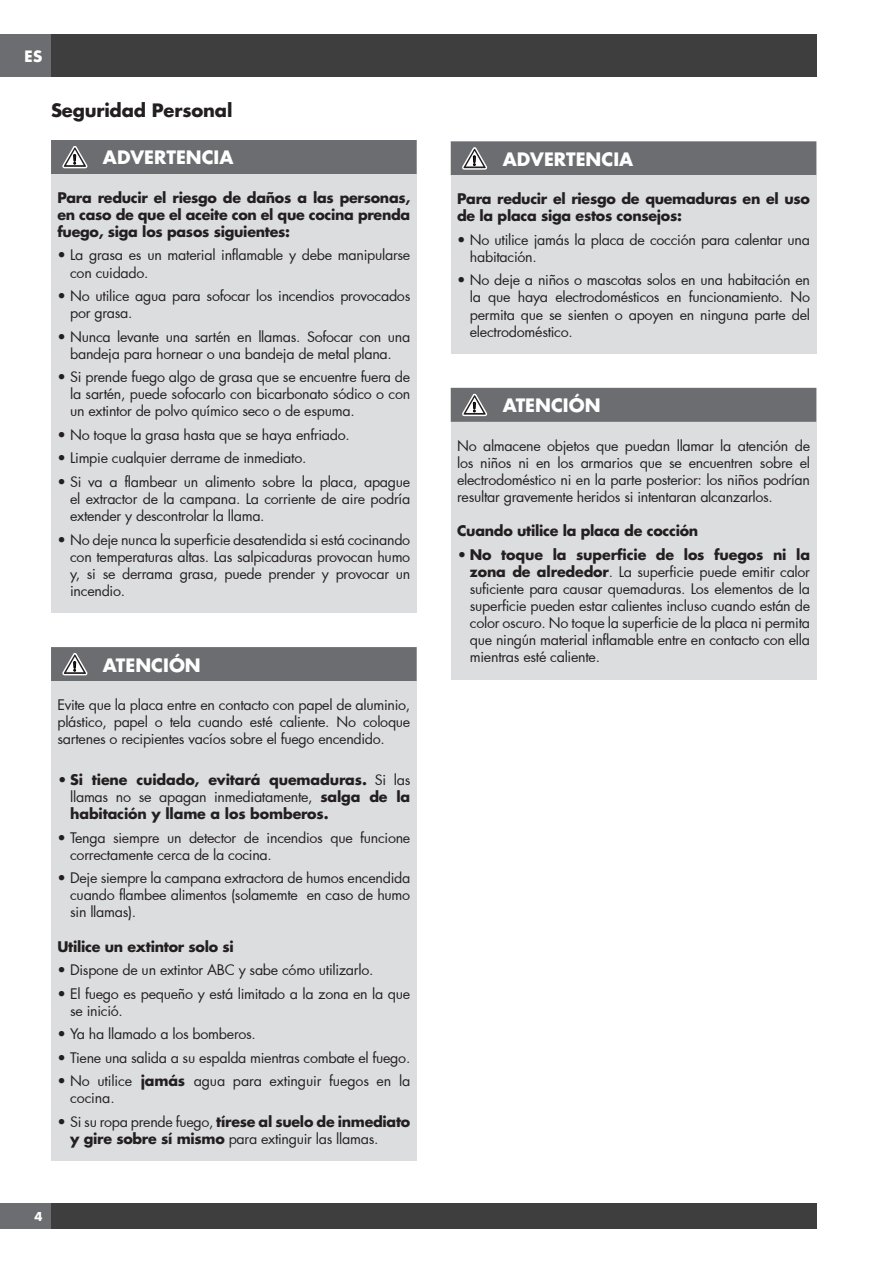
<style>
.page{position:relative;width:893px;height:1263px;background:#fff}
.page>*{position:absolute;margin:0;border:0;box-sizing:border-box;transform-origin:0 0}
.t1{font:700 18px "Futura Std";color:#fff}
.t2{font:700 18px "Futura Std";letter-spacing:-.01em;color:#231f20}
.t3{font:700 17.25px "Futura PT";color:#fff}
.t4{font:14.25px/17.1px "Futura";letter-spacing:-.02em;color:#231f20;text-align:justify}
.t5{font:700 14.25px/17.1px "Futura Std";letter-spacing:-.02em;color:#231f20;text-align:justify}
.t6{font:700 13.5px "Futura PT";color:#fff}
.s1{font-family:"Futura";font-weight:400}
.s2{font-family:"Futura Std";font-weight:700}
</style>
<div class="page">
<div style="left:0;top:34px;width:51px;height:43px;background:#6c6d70"></div>
<div style="left:51px;top:34px;width:765px;height:43px;background:#3e3e3f"></div>
<div style="left:0;top:1203px;width:51px;height:26px;background:#6c6d70"></div>
<div style="left:51px;top:1203px;width:765px;height:26px;background:#3e3e3f"></div>
<div style="left:51px;top:174px;width:366px;height:439px;background:#dcdddf"></div>
<div style="left:51px;top:140px;width:366px;height:34px;background:#6c6d70"></div>
<div style="left:51px;top:681px;width:366px;height:480px;background:#dcdddf"></div>
<div style="left:51px;top:647px;width:366px;height:34px;background:#6c6d70"></div>
<div style="left:451px;top:175px;width:365px;height:179px;background:#dcdddf"></div>
<div style="left:451px;top:141px;width:365px;height:34px;background:#6c6d70"></div>
<div style="left:451px;top:422px;width:365px;height:257px;background:#dcdddf"></div>
<div style="left:451px;top:388px;width:365px;height:34px;background:#6c6d70"></div>
<p class="t3" style="left:24px;top:45px;width:20px">ES</p>
<p class="t2" style="left:51px;top:98px;width:183px">Seguridad Personal</p>
<p class="t1" style="left:103px;top:146px;width:132px">ADVERTENCIA</p>
<p class="t5" style="left:57px;top:189px;width:354px">Para reducir el riesgo de daños a las personas, en caso de que el aceite con el que cocina prenda fuego, siga los pasos siguientes:</p>
<p class="t4" style="left:70px;top:246px;width:342px;text-indent:-13px">• La grasa es un material inflamable y debe manipularse con cuidado.</p>
<p class="t4" style="left:70px;top:287px;width:342px;text-indent:-13px">• No utilice agua para sofocar los incendios provocados por grasa.</p>
<p class="t4" style="left:57px;top:328px;width:354px;text-align:center">• Nunca levante una sartén en llamas. Sofocar con una bandeja para hornear o una bandeja de metal plana.</p>
<p class="t4" style="left:70px;top:368px;width:342px;text-indent:-13px">• Si prende fuego algo de grasa que se encuentre fuera de la sartén, puede sofocarlo con bicarbonato sódico o con un extintor de polvo químico seco o de espuma.</p>
<p class="t4" style="left:57px;top:426px;width:294px">• No toque la grasa hasta que se haya enfriado.</p>
<p class="t4" style="left:57px;top:449px;width:251px">• Limpie cualquier derrame de inmediato.</p>
<p class="t4" style="left:70px;top:473px;width:342px;text-indent:-13px">• Si va a flambear un alimento sobre la placa, apague el extractor de la campana. La corriente de aire podría extender y descontrolar la llama.</p>
<p class="t4" style="left:70px;top:531px;width:342px;text-indent:-13px">• No deje nunca la superficie desatendida si está cocinando con temperaturas altas. Las salpicaduras provocan humo y, si se derrama grasa, puede prender y provocar un incendio.</p>
<p class="t1" style="left:103px;top:653px;width:99px">ATENCIÓN</p>
<p class="t4" style="left:57px;top:696px;width:354px">Evite que la placa entre en contacto con papel de aluminio, plástico, papel o tela cuando esté caliente. No coloque sartenes o recipientes vacíos sobre el fuego encendido.</p>
<p class="t5" style="left:57px;top:771px;width:354px">• Si tiene cuidado, evitará quemaduras. <span class="s1">Si las</span></p>
<p class="t4" style="left:70px;top:788px;width:342px">llamas no se apagan inmediatamente, <span class="s2">salga de la</span></p>
<p class="t5" style="left:70px;top:805px;width:260px">habitación y llame a los bomberos.</p>
<p class="t4" style="left:70px;top:828px;width:342px;text-indent:-13px">• Tenga siempre un detector de incendios que funcione correctamente cerca de la cocina.</p>
<p class="t4" style="left:70px;top:869px;width:342px;text-indent:-13px">• Deje siempre la campana extractora de humos encendida cuando flambee alimentos (solamemte en caso de humo sin llamas).</p>
<p class="t5" style="left:57px;top:937px;width:178px">Utilice un extintor solo si</p>
<p class="t4" style="left:57px;top:961px;width:318px">• Dispone de un extintor ABC y sabe cómo utilizarlo.</p>
<p class="t4" style="left:70px;top:984px;width:342px;text-indent:-13px">• El fuego es pequeño y está limitado a la zona en la que se inició.</p>
<p class="t4" style="left:57px;top:1025px;width:200px">• Ya ha llamado a los bomberos.</p>
<p class="t4" style="left:57px;top:1048px;width:354px">• Tiene una salida a su espalda mientras combate el fuego.</p>
<p class="t4" style="left:70px;top:1072px;width:342px;text-indent:-13px">• No utilice <span class="s2">jamás</span> agua para extinguir fuegos en la cocina.</p>
<p class="t5" style="left:57px;top:1112px;width:354px"><span class="s1">• Si su ropa prende fuego,</span> tírese al suelo de inmediato</p>
<p class="t4" style="left:70px;top:1130px;width:310px"><span class="s2">y gire sobre sí mismo</span> para extinguir las llamas.</p>
<p class="t6" style="left:34px;top:1208px;width:10px">4</p>
<p class="t1" style="left:503px;top:147px;width:132px">ADVERTENCIA</p>
<p class="t5" style="left:457px;top:190px;width:354px">Para reducir el riesgo de quemaduras en el uso de la placa siga estos consejos:</p>
<p class="t4" style="left:470px;top:231px;width:342px;text-indent:-13px">• No utilice jamás la placa de cocción para calentar una habitación.</p>
<p class="t4" style="left:470px;top:271px;width:342px;text-indent:-13px">• No deje a niños o mascotas solos en una habitación en la que haya electrodomésticos en funcionamiento. No permita que se sienten o apoyen en ninguna parte del electrodoméstico.</p>
<p class="t1" style="left:503px;top:393px;width:99px">ATENCIÓN</p>
<p class="t4" style="left:457px;top:437px;width:354px">No almacene objetos que puedan llamar la atención de los niños ni en los armarios que se encuentren sobre el electrodoméstico ni en la parte posterior: los niños podrían resultar gravemente heridos si intentaran alcanzarlos.</p>
<p class="t5" style="left:457px;top:522px;width:243px">Cuando utilice la placa de cocción</p>
<p class="t5" style="left:457px;top:546px;width:354px">• No toque la superficie de los fuegos ni la</p>
<p class="t4" style="left:470px;top:563px;width:342px"><span class="s2">zona de alrededor</span>. La superficie puede emitir calor suficiente para causar quemaduras. Los elementos de la superficie pueden estar calientes incluso cuando están de color oscuro. No toque la superficie de la placa ni permita que ningún material inflamable entre en contacto con ella mientras esté caliente.</p>
</div>
